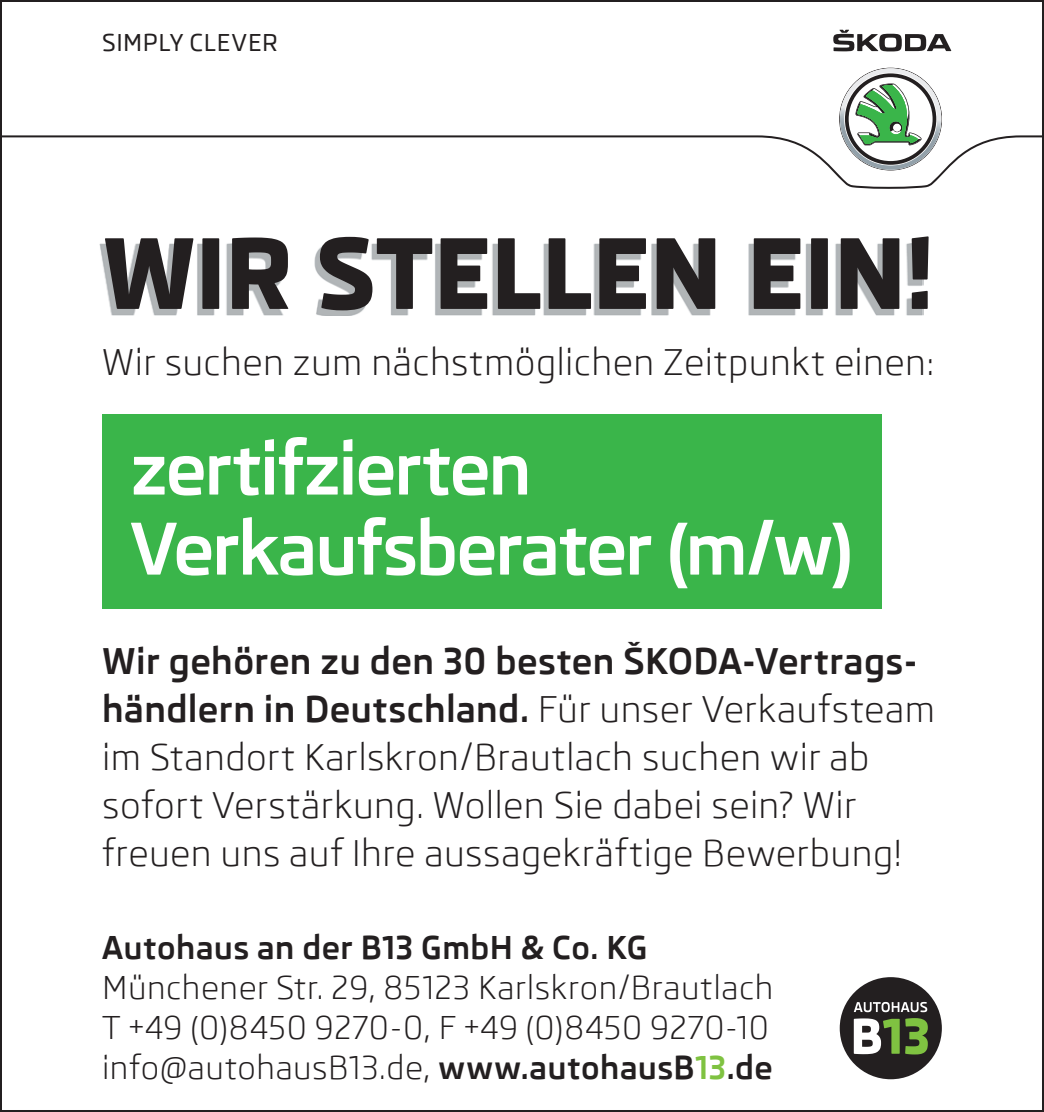
<style>
.page{position:relative;width:1044px;height:1112px;background:#fff}
.page>*{position:absolute;margin:0;border:0;box-sizing:border-box;transform-origin:0 0}
.t1{font:800 98px "Skoda Pro";letter-spacing:-.01em;color:#231f20}
.t2{font:700 72px/80px "Skoda Pro";letter-spacing:-.025em;color:#fff}
.t3{font:36px/48px "Skoda Pro";letter-spacing:.015em;color:#231f20}
.t4{font:32px/40px "Skoda Pro";letter-spacing:.02em;color:#231f20}
.t5{font:700 32px "Skoda Pro";letter-spacing:.015em;color:#231f20}
.t6{font:500 23.6px "Skoda Pro";letter-spacing:.03em;color:#231f20}
.s1{font-weight:700}
.s2{font-weight:700;color:#7fc241}
</style>
<div class="page">
<div style="left:102px;top:414px;width:779px;height:194px;background:#3ab54a"></div>
<div style="left:839px;top:976px;width:102px;height:102px;background:#231f20;border-radius:50%"></div>
<svg style="left:854px;top:1001px;width:73px;height:10px"></svg>
<svg style="left:853px;top:1018px;width:74px;height:36px"></svg>
<img style="left:99px;top:241px;width:824px;height:75px">
<svg style="left:3px;top:135px;width:1037px;height:54px"></svg>
<svg style="left:839px;top:68px;width:102px;height:102px"></svg>
<svg style="left:892px;top:123px;width:9px;height:9px"></svg>
<div style="left:893px;top:124px;width:7px;height:7px;background:#fff;border-radius:50%"></div>
<svg style="left:833px;top:30px;width:118px;height:21px"></svg>
<p class="t6" style="left:102px;top:29px;width:177px">SIMPLY CLEVER</p>
<h1 class="t1" style="left:102px;top:215px;width:834px">WIR STELLEN EIN!</h1>
<p class="t3" style="left:102px;top:338px;width:833px">Wir suchen zum nächstmöglichen Zeitpunkt einen:</p>
<h2 class="t2" style="left:130px;top:429px;width:724px">zertifzierten<br>Verkaufsberater (m/w)</h2>
<p class="t3" style="left:102px;top:637px;width:834px"><span class="s1">Wir gehören zu den 30 besten ŠKODA-Vertrags&shy;händlern in Deutschland.</span> Für unser Verkaufsteam im Standort Karlskron/Brautlach suchen wir ab sofort Verstärkung. Wollen Sie dabei sein? Wir freuen uns auf Ihre aussagekräftige Bewerbung!</p>
<p class="t5" style="left:102px;top:928px;width:546px">Autohaus an der B13 GmbH &amp; Co. KG</p>
<p class="t4" style="left:102px;top:967px;width:672px">Münchener Str. 29, 85123 Karlskron/Brautlach<br>T +49 (0)8450 9270-0, F +49 (0)8450 9270-10 info@autohausB13.de, <span class="s1">www.autohausB</span><span class="s2">13</span><span class="s1">.de</span></p>
</div>
